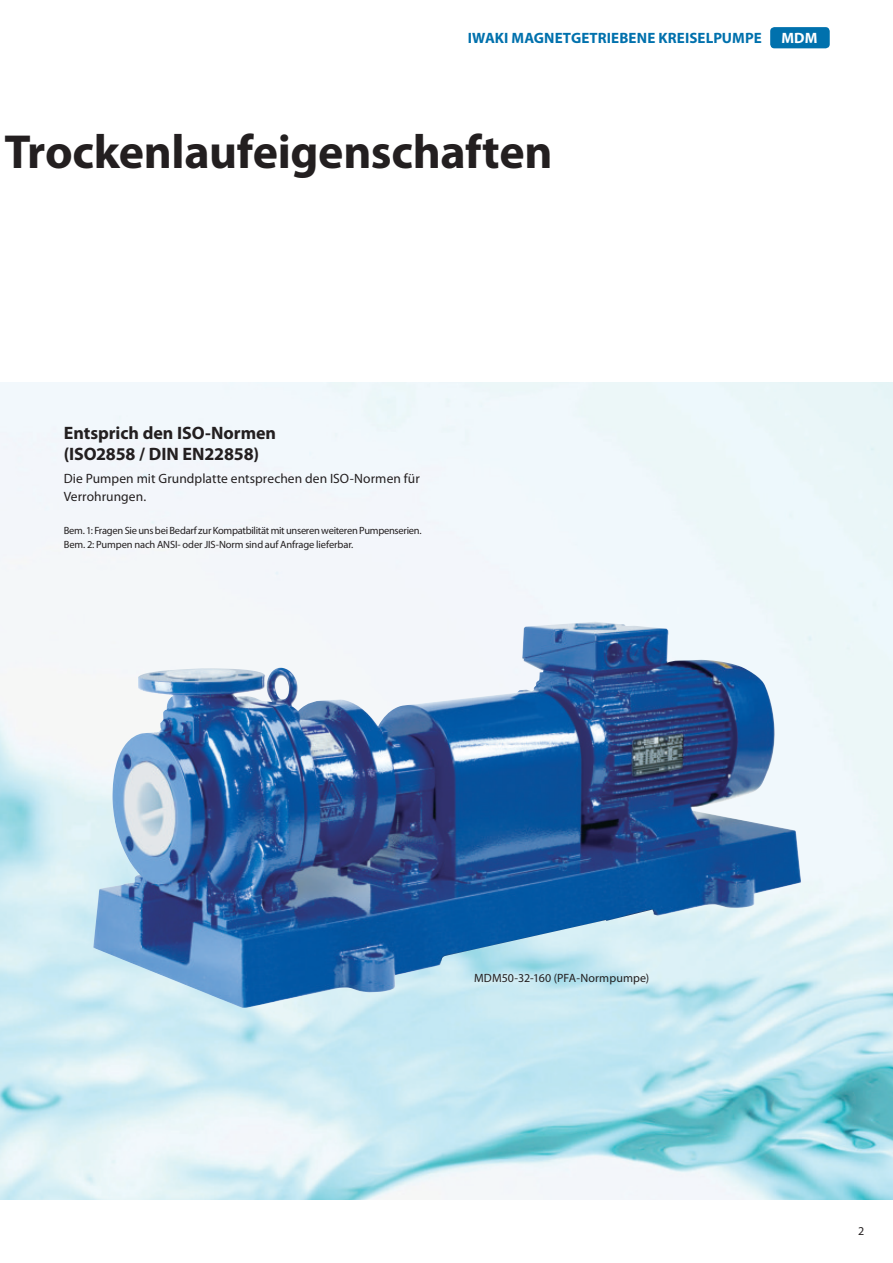
<style>
.page{position:relative;width:893px;height:1263px;background:#fff}
.page>*{position:absolute;margin:0;border:0;box-sizing:border-box;transform-origin:0 0}
.t1{font:700 48px "Myriad Pro";letter-spacing:-.01em;color:#231f20}
.t2{font:700 18px/21px "Myriad Pro";letter-spacing:-.005em;color:#231f20}
.t3{font:700 15px "Myriad Pro";letter-spacing:.01em;color:#0071ad}
.t4{font:700 15px "Myriad Pro";color:#fff}
.t5{font:13.5px/18px "Myriad Pro";letter-spacing:.005em;color:#231f20}
.t6{font:12px "Myriad Pro";letter-spacing:.005em;color:#231f20}
.t7{font:10.5px/13.5px "Myriad Pro";letter-spacing:-.025em;color:#231f20}
</style>
<div class="page">
<img style="left:0;top:383px;width:893px;height:816px">
<div style="left:770px;top:27px;width:60px;height:21px;background:#0071ad;border-radius:4px"></div>
<img style="left:93px;top:622px;width:708px;height:386px">
<h3 class="t3" style="left:468px;top:32px;width:295px">IWAKI MAGNETGETRIEBENE KREISELPUMPE</h3>
<h3 class="t4" style="left:781px;top:32px;width:38px">MDM</h3>
<h1 class="t1" style="left:4px;top:133px;width:550px">Trockenlaufeigenschaften</h1>
<h2 class="t2" style="left:64px;top:424px;width:214px">Entsprich den ISO-Normen (ISO2858 / DIN EN22858)</h2>
<p class="t5" style="left:64px;top:470px;width:358px">Die Pumpen mit Grundplatte entsprechen den ISO-Normen für<br>Verrohrungen.</p>
<p class="t7" style="left:64px;top:525px;width:359px">Bem. 1: Fragen Sie uns bei Bedarf zur Kompatbilität mit unseren weiteren Pumpenserien.<br>Bem. 2: Pumpen nach ANSI- oder JIS-Norm sind auf Anfrage lieferbar.</p>
<p class="t6" style="left:474px;top:972px;width:177px">MDM50-32-160 (PFA-Normpumpe)</p>
<p class="t6" style="left:858px;top:1225px;width:8px">2</p>
</div>
